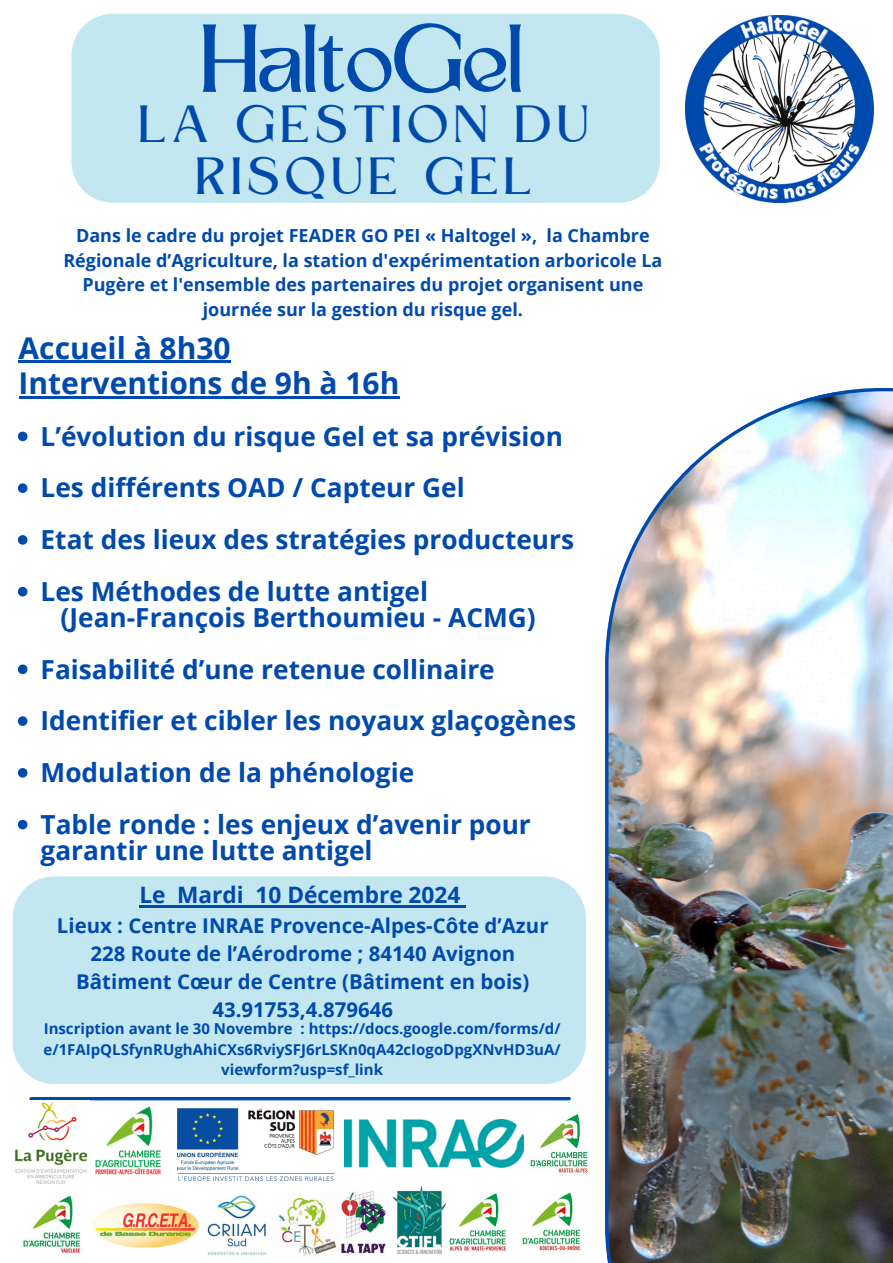
<style>
.page{position:relative;width:893px;height:1263px;background:#fff}
.page>*{position:absolute;margin:0;border:0;box-sizing:border-box;transform-origin:0 0}
.t1{font:89.85px "Kingred Serif";letter-spacing:-.05em;color:#004aad}
.t2{font:48.75px/52.3px "Kingred Serif";letter-spacing:.095em;color:#004aad;text-align:center}
.t3{font:700 30px "Open Sans";color:#004aad}
.t4{font:700 26.25px/25.9px "Open Sans";color:#004aad}
.t5{font:700 22.65px "Open Sans";color:#004aad}
.t6{font:700 20.4px/28.1px "Open Sans";color:#004aad;text-align:center}
.t7{font:700 18px/24.8px "Open Sans";color:#004aad;text-align:center}
.t8{font:700 15px/20.9px "Open Sans";color:#004aad;text-align:center}
</style>
<div class="page">
<hr style="left:31px;top:1097px;width:538px;height:3px;background:#004aad">
<img style="left:605px;top:388px;width:288px;height:875px">
<img style="left:15px;top:1102px;width:72px;height:82px">
<img style="left:178px;top:1108px;width:156px;height:72px">
<img style="left:22px;top:1195px;width:60px;height:59px">
<img style="left:522px;top:1192px;width:59px;height:59px">
<img style="left:278px;top:1197px;width:59px;height:59px">
<img style="left:92px;top:1203px;width:107px;height:45px">
<img style="left:344px;top:1120px;width:180px;height:47px">
<img style="left:206px;top:1195px;width:62px;height:61px">
<img style="left:342px;top:1191px;width:44px;height:62px">
<img style="left:392px;top:1186px;width:54px;height:69px">
<div style="left:71px;top:14px;width:589px;height:189px;background:#c2e7f1"></div>
<div style="left:13px;top:876px;width:573px;height:208px;background:#c2e7f1"></div>
<img style="left:526px;top:1111px;width:62px;height:65px">
<img style="left:449px;top:1193px;width:57px;height:58px">
<img style="left:685px;top:16px;width:188px;height:187px">
<hr style="left:139px;top:905px;width:26px;height:2px;background:#004aad">
<svg style="left:165px;top:905px;width:12px;height:2px"></svg>
<hr style="left:177px;top:905px;width:67px;height:2px;background:#004aad">
<svg style="left:244px;top:905px;width:12px;height:2px"></svg>
<hr style="left:256px;top:905px;width:204px;height:2px;background:#004aad">
<svg style="left:460px;top:905px;width:6px;height:2px"></svg>
<svg style="left:18px;top:432px;width:9px;height:9px"></svg>
<svg style="left:18px;top:483px;width:9px;height:10px"></svg>
<svg style="left:18px;top:535px;width:9px;height:10px"></svg>
<svg style="left:18px;top:587px;width:9px;height:9px"></svg>
<svg style="left:18px;top:664px;width:9px;height:10px"></svg>
<svg style="left:18px;top:716px;width:9px;height:10px"></svg>
<svg style="left:18px;top:768px;width:9px;height:10px"></svg>
<svg style="left:18px;top:820px;width:9px;height:9px"></svg>
<hr style="left:19px;top:360px;width:212px;height:3px;background:#004aad">
<hr style="left:19px;top:396px;width:380px;height:3px;background:#004aad">
<img style="left:90px;top:1100px;width:80px;height:75px">
<p class="t1" style="left:203px;top:24px;width:327px">HaltoGel</p>
<h6 class="t2" style="left:140px;top:103px;width:452px">LA GESTION DU<br>RISQUE GEL</h6>
<p class="t7" style="left:63px;top:222px;width:600px">Dans le cadre du projet FEADER GO PEI « Haltogel », la Chambre Régionale d’Agriculture, la station d'expérimentation arboricole La Pugère et l'ensemble des partenaires du projet organisent une journée sur la gestion du risque gel.</p>
<p class="t3" style="left:19px;top:326px;width:214px">Accueil à 8h30</p>
<p class="t3" style="left:19px;top:362px;width:382px">Interventions de 9h à 16h</p>
<p class="t4" style="left:41px;top:423px;width:524px">L’évolution du risque Gel et sa prévision</p>
<p class="t4" style="left:41px;top:474px;width:426px">Les différents OAD / Capteur Gel</p>
<p class="t4" style="left:41px;top:526px;width:535px">Etat des lieux des stratégies producteurs</p>
<p class="t4" style="left:41px;top:578px;width:389px">Les Méthodes de lutte antigel</p>
<p class="t4" style="left:61px;top:604px;width:476px">(Jean-François Berthoumieu - ACMG)</p>
<p class="t4" style="left:41px;top:655px;width:456px">Faisabilité d’une retenue collinaire</p>
<p class="t4" style="left:41px;top:707px;width:537px">Identifier et cibler les noyaux glaçogènes</p>
<p class="t4" style="left:41px;top:759px;width:375px">Modulation de la phénologie</p>
<p class="t4" style="left:41px;top:811px;width:492px">Table ronde : les enjeux d’avenir pour garantir une lutte antigel</p>
<p class="t5" style="left:139px;top:879px;width:322px">Le Mardi 10 Décembre 2024</p>
<p class="t6" style="left:57px;top:911px;width:493px">Lieux : Centre INRAE Provence-Alpes-Côte d’Azur 228 Route de l’Aérodrome ; 84140 Avignon Bâtiment Cœur de Centre (Bâtiment en bois)<br>43.91753,4.879646</p>
<p class="t8" style="left:44px;top:1017px;width:518px">Inscription avant le 30 Novembre : https://docs.google.com/forms/d/ e/1FAIpQLSfynRUghAhiCXs6RviySFJ6rLSKn0qA42cIogoDpgXNvHD3uA/ viewform?usp=sf_link</p>
</div>
